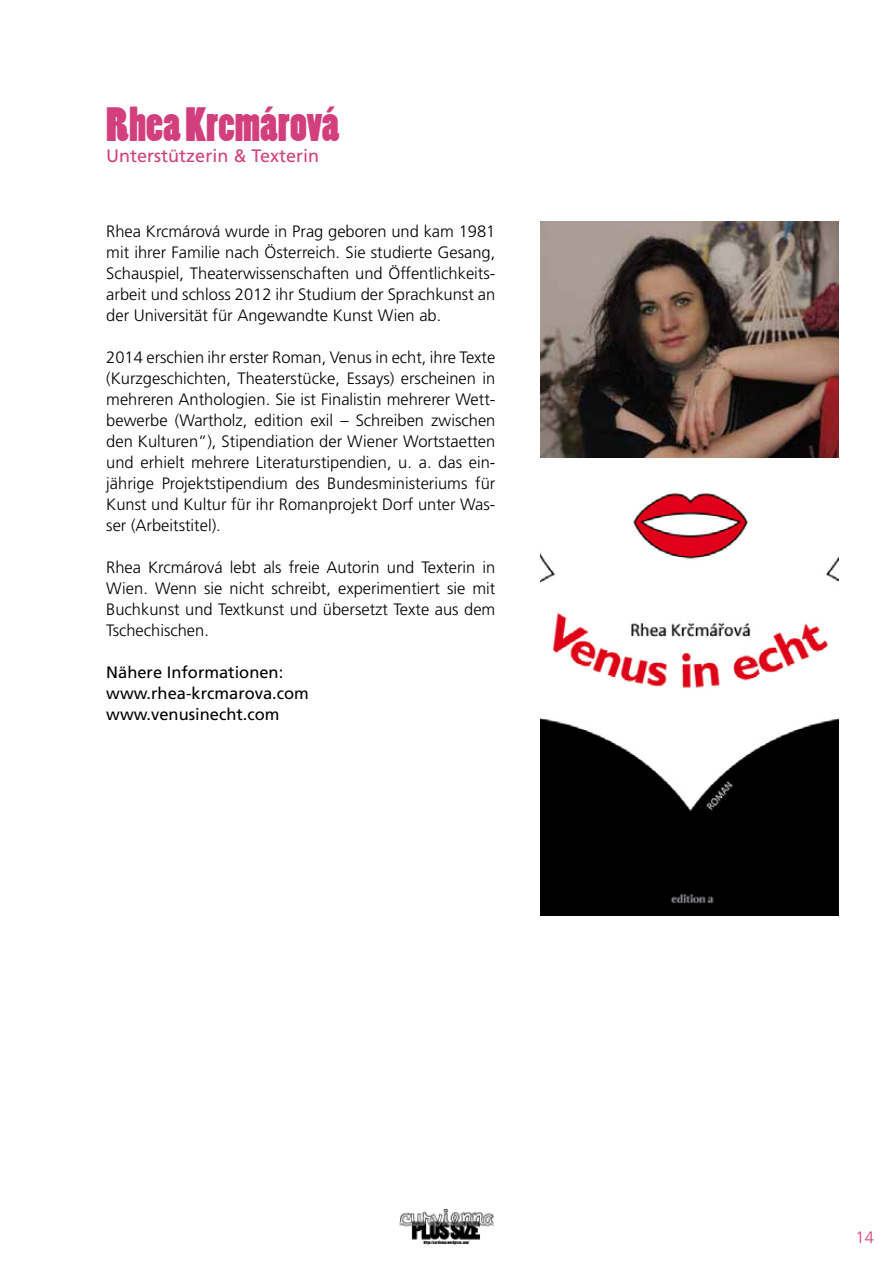
<style>
.page{position:relative;width:893px;height:1263px;background:#fff}
.page>*{position:absolute;margin:0;border:0;box-sizing:border-box;transform-origin:0 0}
.t1{font:45px "Poplar Std";color:#d33f7d}
.t2{font:18px "Frutiger LT Std";color:#d33f7d}
.t3{font:300 16.5px/21px "Frutiger LT Std";color:#000;text-align:justify}
.t4{font:16.5px/21px "Frutiger LT Std";color:#000}
.t5{font:300 16.5px "Frutiger LT Std";color:#d33f7d}
.t6{font:4.35px "Poplar Std";letter-spacing:.005em;color:#000}
</style>
<div class="page">
<img style="left:399px;top:1208px;width:95px;height:32px">
<img style="left:540px;top:221px;width:299px;height:237px">
<img style="left:540px;top:493px;width:299px;height:422px">
<h1 class="t1" style="left:106px;top:99px;width:235px">Rhea Krcmárová</h1>
<p class="t2" style="left:106px;top:145px;width:214px">Unterstützerin &amp; Texterin</p>
<p class="t3" style="left:106px;top:221px;width:391px">Rhea Krcmárová wurde in Prag geboren und kam 1981 mit ihrer Familie nach Österreich. Sie studierte Gesang, Schauspiel, Theaterwissenschaften und Öffentlichkeits&shy;arbeit und schloss 2012 ihr Studium der Sprachkunst an der Universität für Angewandte Kunst Wien ab.</p>
<p class="t3" style="left:106px;top:347px;width:391px">2014 erschien ihr erster Roman, Venus in echt, ihre Texte (Kurzgeschichten, Theaterstücke, Essays) erscheinen in mehreren Anthologien. Sie ist Finalistin mehrerer Wett&shy;bewerbe (Wartholz, edition exil – Schreiben zwischen den Kulturen”), Stipendiation der Wiener Wortstaetten und erhielt mehrere Literaturstipendien, u. a. das ein&shy;jährige Projektstipendium des Bundesministeriums für Kunst und Kultur für ihr Romanprojekt Dorf unter Was&shy;ser (Arbeitstitel).</p>
<p class="t3" style="left:106px;top:557px;width:391px">Rhea Krcmárová lebt als freie Autorin und Texterin in Wien. Wenn sie nicht schreibt, experimentiert sie mit Buchkunst und Textkunst und übersetzt Texte aus dem Tschechischen.</p>
<p class="t4" style="left:106px;top:662px;width:204px">Nähere Informationen: www.rhea-krcmarova.com www.venusinecht.com</p>
<p class="t6" style="left:424px;top:1240px;width:47px">https://curvienna.wordpress.com/</p>
<p class="t5" style="left:855px;top:1228px;width:20px">14</p>
</div>
